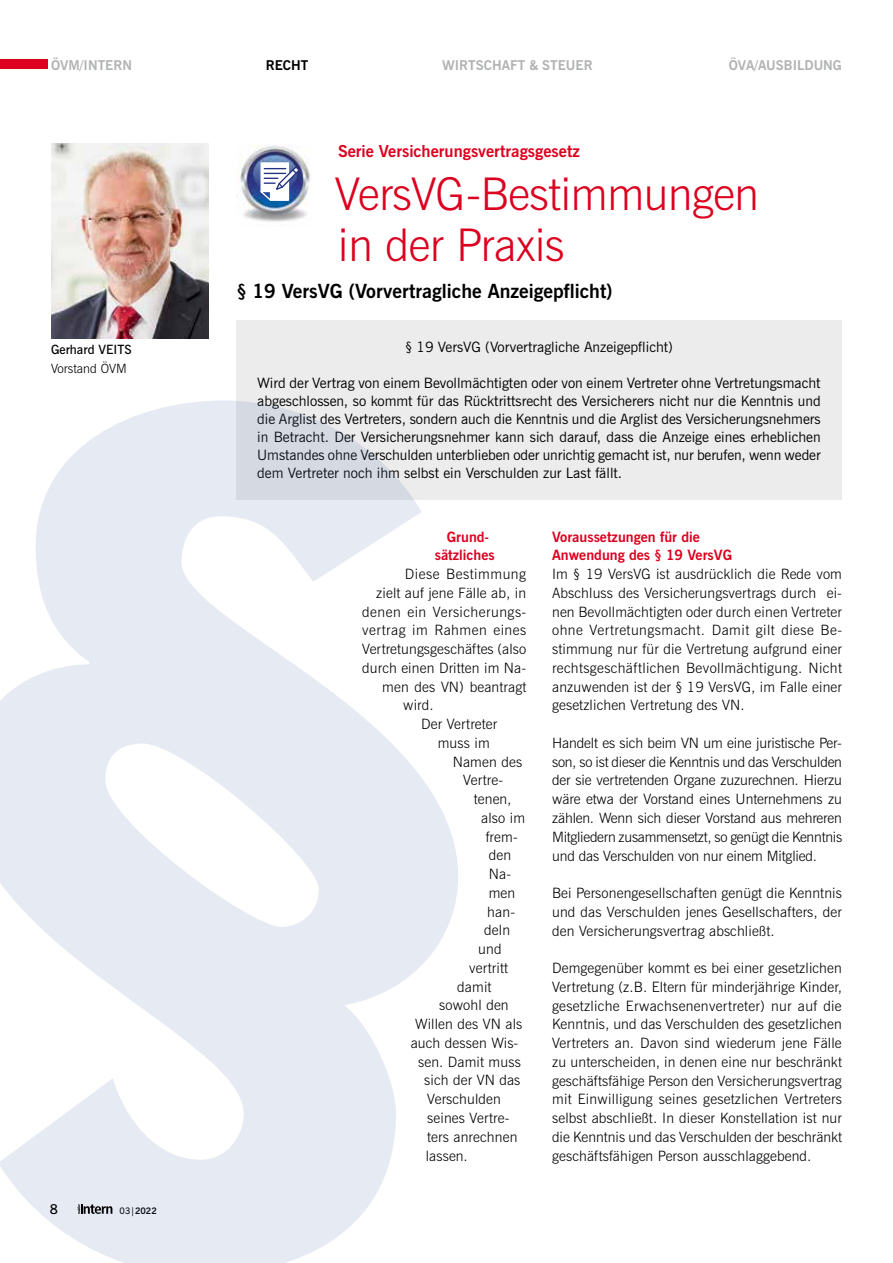
<style>
.page{position:relative;width:893px;height:1263px;background:#fff}
.page>*{position:absolute;margin:0;border:0;box-sizing:border-box;transform-origin:0 0}
.t1{font:300 45px/51px "News Gothic BT";letter-spacing:-.01em;color:#dc011f}
.t2{font:700 19.5px "News Gothic BT";color:#000}
.t3{font:700 16.5px "News Gothic BT";color:#dc011f}
.t4{font:300 14.25px/18.8px "News Gothic BT";letter-spacing:.01em;color:#000;text-align:justify}
.t5{font:14.25px/18px "News Gothic BT";color:#000;text-align:justify}
.t6{font:700 14.25px/18.8px "News Gothic BT";color:#dc011f;text-align:center}
.t7{font:300 14.25px "News Gothic BT";letter-spacing:.035em;color:#000}
.t8{font:700 13.5px "News Gothic BT";color:#b1b2b3}
.t9{font:700 13.5px "News Gothic BT";letter-spacing:-.005em;color:#000}
.t10{font:600 13.5px "News Gothic BT";color:#000}
.t11{font:600 12.75px "News Gothic BT";color:#000}
.t12{font:300 12.75px "News Gothic BT";color:#000}
.t13{font:700 9px "News Gothic BT";color:#000}
.s1{font-weight:600}
</style>
<div class="page">
<img style="left:51px;top:144px;width:157px;height:195px">
<img style="left:236px;top:145px;width:74px;height:77px">
<svg style="left:259px;top:162px;width:42px;height:40px"></svg>
<div style="left:236px;top:320px;width:606px;height:180px;background:#ececec"></div>
<svg style="left:0;top:400px;width:458px;height:863px;fill:#e6eaf2"></svg>
<svg style="left:77px;top:1204px;width:35px;height:10px"></svg>
<div style="left:0;top:60px;width:48px;height:9px;background:#dc011f"></div>
<p class="t8" style="left:51px;top:57px;width:82px">ÖVM/INTERN</p>
<p class="t9" style="left:266px;top:57px;width:44px">RECHT</p>
<p class="t8" style="left:442px;top:57px;width:152px">WIRTSCHAFT &amp; STEUER</p>
<p class="t8" style="left:729px;top:57px;width:115px">ÖVA/AUSBILDUNG</p>
<p class="t3" style="left:338px;top:141px;width:243px">Serie Versicherungsvertragsgesetz</p>
<h1 class="t1" style="left:335px;top:168px;width:425px">VersVG-Bestimmungen in der Praxis</h1>
<p class="t11" style="left:51px;top:342px;width:82px">Gerhard VEITS</p>
<p class="t12" style="left:51px;top:361px;width:77px">Vorstand ÖVM</p>
<p class="t10" style="left:50px;top:1201px;width:10px">8</p>
<p class="t13" style="left:120px;top:1205px;width:39px"><span class="s1">03|</span>2022</p>
<h2 class="t2" style="left:237px;top:279px;width:377px">§ 19 VersVG (Vorvertragliche Anzeigepflicht)</h2>
<p class="t5" style="left:405px;top:338px;width:269px">§ 19 VersVG (Vorvertragliche Anzeigepflicht)</p>
<p class="t5" style="left:257px;top:374px;width:565px">Wird der Vertrag von einem Bevollmächtigten oder von einem Vertreter ohne Vertretungsmacht abgeschlossen, so kommt für das Rücktrittsrecht des Versicherers nicht nur die Kenntnis und die Arglist des Vertreters, sondern auch die Kenntnis und die Arglist des Versicherungsnehmers in Betracht. Der Versicherungsnehmer kann sich darauf, dass die Anzeige eines erheblichen Umstandes ohne Verschulden unterblieben oder unrichtig gemacht ist, nur berufen, wenn weder dem Vertreter noch ihm selbst ein Verschulden zur Last fällt.</p>
<p class="t6" style="left:435px;top:527px;width:61px">Grund&shy;sätzliches</p>
<p class="t7" style="left:405px;top:565px;width:123px">Diese Bestimmung</p>
<p class="t4" style="left:376px;top:583px;width:152px">zielt auf jene Fälle ab, in</p>
<p class="t7" style="left:362px;top:603px;width:166px">denen ein Versicherungs-</p>
<p class="t7" style="left:362px;top:622px;width:166px">vertrag im Rahmen eines</p>
<p class="t4" style="left:362px;top:639px;width:166px">Vertretungsgeschäftes (also</p>
<p class="t4" style="left:362px;top:658px;width:166px">durch einen Dritten im Na-</p>
<p class="t4" style="left:382px;top:677px;width:146px">men des VN) beantragt</p>
<p class="t4" style="left:403px;top:696px;width:32px">wird.</p>
<p class="t4" style="left:421px;top:714px;width:78px">Der Vertreter</p>
<p class="t4" style="left:438px;top:733px;width:54px">muss im</p>
<p class="t4" style="left:453px;top:752px;width:71px">Namen des</p>
<p class="t4" style="left:463px;top:771px;width:41px">Vertre-</p>
<p class="t4" style="left:474px;top:790px;width:39px">tenen,</p>
<p class="t4" style="left:481px;top:808px;width:45px">also im</p>
<p class="t4" style="left:486px;top:827px;width:33px">frem-</p>
<p class="t4" style="left:489px;top:846px;width:24px">den</p>
<p class="t4" style="left:489px;top:865px;width:24px">Na-</p>
<p class="t4" style="left:489px;top:883px;width:28px">men</p>
<p class="t4" style="left:487px;top:902px;width:29px">han-</p>
<p class="t4" style="left:484px;top:921px;width:27px">deln</p>
<p class="t4" style="left:478px;top:940px;width:25px">und</p>
<p class="t4" style="left:469px;top:958px;width:40px">vertritt</p>
<p class="t4" style="left:457px;top:977px;width:36px">damit</p>
<p class="t4" style="left:439px;top:996px;width:71px">sowohl den</p>
<p class="t4" style="left:415px;top:1015px;width:109px">Willen des VN als</p>
<p class="t4" style="left:411px;top:1033px;width:109px">auch dessen Wis-</p>
<p class="t4" style="left:418px;top:1052px;width:104px">sen. Damit muss</p>
<p class="t4" style="left:424px;top:1071px;width:98px">sich der VN das</p>
<p class="t4" style="left:427px;top:1090px;width:75px">Verschulden</p>
<p class="t4" style="left:427px;top:1108px;width:84px">seines Vertre-</p>
<p class="t4" style="left:427px;top:1127px;width:92px">ters anrechnen</p>
<p class="t4" style="left:426px;top:1146px;width:44px">lassen.</p>
<p class="t6" style="left:552px;top:527px;width:182px;text-align:left">Voraussetzungen für die<br>Anwendung des § 19 VersVG</p>
<p class="t4" style="left:552px;top:565px;width:291px">Im § 19 VersVG ist ausdrücklich die Rede vom Abschluss des Versicherungsvertrags durch ei&shy;nen Bevollmächtigten oder durch einen Vertreter ohne Vertretungsmacht. Damit gilt diese Be&shy;stimmung nur für die Vertretung aufgrund einer rechtsgeschäftlichen Bevollmächtigung. Nicht anzuwenden ist der § 19 VersVG, im Falle einer gesetzlichen Vertretung des VN.</p>
<p class="t4" style="left:552px;top:733px;width:292px">Handelt es sich beim VN um eine juristische Per&shy;son, so ist dieser die Kenntnis und das Verschulden der sie vertretenden Organe zuzurechnen. Hierzu wäre etwa der Vorstand eines Unternehmens zu zählen. Wenn sich dieser Vorstand aus mehreren Mitgliedern zusammensetzt, so genügt die Kenntnis und das Verschulden von nur einem Mitglied.</p>
<p class="t4" style="left:552px;top:883px;width:291px">Bei Personengesellschaften genügt die Kenntnis und das Verschulden jenes Gesellschafters, der den Versicherungsvertrag abschließt.</p>
<p class="t4" style="left:552px;top:958px;width:291px">Demgegenüber kommt es bei einer gesetzlichen Vertretung (z.B. Eltern für minderjährige Kinder, gesetzliche Erwachsenenvertreter) nur auf die Kenntnis, und das Verschulden des gesetzlichen Vertreters an. Davon sind wiederum jene Fälle zu unterscheiden, in denen eine nur beschränkt geschäftsfähige Person den Versicherungsvertrag mit Einwilligung seines gesetzlichen Vertreters selbst abschließt. In dieser Konstellation ist nur die Kenntnis und das Verschulden der beschränkt geschäftsfähigen Person ausschlaggebend.</p>
</div>
